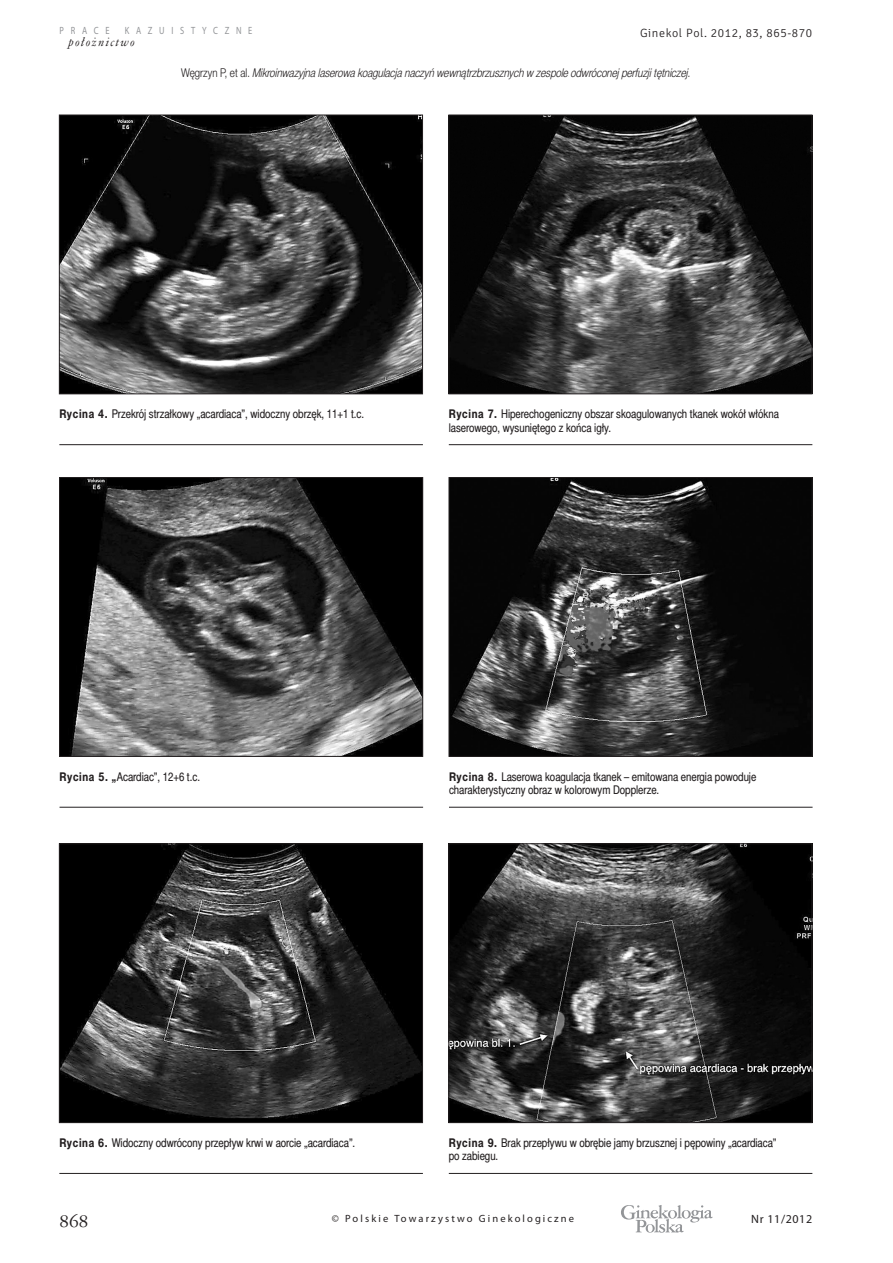
<style>
.page{position:relative;width:893px;height:1263px;background:#fff}
.page>*{position:absolute;margin:0;border:0;box-sizing:border-box;transform-origin:0 0}
.t1{font:19.5px "American Garamond PL";color:#231f20}
.t2{font:italic 13.5px "American Garamond PL";letter-spacing:.1em;color:#231f20}
.t3{font:12px/13.5px "Switzer Cnd EFN";letter-spacing:-.005em;color:#231f20}
.t4{font:italic 12px "Switzer Cnd EFN Light";color:#231f20}
.t5{font:300 12px "Signika Negative";letter-spacing:.05em;color:#231f20}
.t6{font:12px "Myriad Pro";letter-spacing:.05em;color:#231f20}
.t7{font:10.5px "Myriad Pro";letter-spacing:.2em;color:#231f20}
.t8{font:10.5px "Myriad Pro";letter-spacing:.8em;color:#939598;scale:.8 1}
.s1{font-style:normal}
.s2{font-weight:700}
</style>
<div class="page">
<svg style="left:621px;top:1205px;width:92px;height:28px"></svg>
<img style="left:61px;top:117px;width:360px;height:275px">
<div style="left:59px;top:115px;width:364px;height:279px;border:1px solid #231f20"></div>
<hr style="left:59px;top:444px;width:364px;height:1px;background:#231f20">
<img style="left:451px;top:117px;width:359px;height:275px">
<div style="left:449px;top:115px;width:363px;height:279px;border:1px solid #231f20"></div>
<hr style="left:449px;top:444px;width:363px;height:1px;background:#231f20">
<img style="left:61px;top:479px;width:360px;height:276px">
<div style="left:59px;top:477px;width:364px;height:280px;border:1px solid #231f20"></div>
<hr style="left:60px;top:807px;width:363px;height:1px;background:#231f20">
<img style="left:451px;top:479px;width:359px;height:276px">
<div style="left:449px;top:477px;width:363px;height:280px;border:1px solid #231f20"></div>
<hr style="left:449px;top:807px;width:364px;height:1px;background:#231f20">
<img style="left:61px;top:845px;width:360px;height:276px">
<div style="left:59px;top:843px;width:364px;height:280px;border:1px solid #231f20"></div>
<hr style="left:59px;top:1173px;width:364px;height:1px;background:#231f20">
<img style="left:451px;top:845px;width:359px;height:276px">
<div style="left:449px;top:843px;width:363px;height:280px;border:1px solid #231f20"></div>
<hr style="left:449px;top:1173px;width:363px;height:1px;background:#231f20">
<p class="t8" style="left:60px;top:24px;width:64px">PRACE</p>
<p class="t8" style="left:125px;top:24px;width:161px">KAZUISTYCZNE</p>
<p class="t2" style="left:69px;top:34px;width:68px">po∏o˝nictwo</p>
<p class="t5" style="left:640px;top:26px;width:174px">Ginekol Pol. 2012, 83, 865-870</p>
<p class="t4" style="left:181px;top:65px;width:511px"><span class="s1">Węgrzyn P, et al.</span> Mikroinwazyjna laserowa koagulacja naczyń wewnątrzbrzusznych w zespole odwróconej perfuzji tętniczej.</p>
<p class="t3" style="left:59px;top:407px;width:306px"><span class="s2">Rycina 4.</span> Przekrój strzałkowy „acardiaca”, widoczny obrzęk, 11+1 t.c.</p>
<p class="t3" style="left:449px;top:407px;width:332px"><span class="s2">Rycina 7.</span> Hiperechogeniczny obszar skoagulowanych tkanek wokół włókna laserowego, wysuniętego z końca igły.</p>
<p class="t3" style="left:60px;top:770px;width:142px"><span class="s2">Rycina 5. „</span>Acardiac”, 12+6 t.c.</p>
<p class="t3" style="left:449px;top:770px;width:309px"><span class="s2">Rycina 8.</span> Laserowa koagulacja tkanek – emitowana energia powoduje charakterystyczny obraz w kolorowym Dopplerze.</p>
<p class="t3" style="left:59px;top:1136px;width:297px"><span class="s2">Rycina 6.</span> Widoczny odwrócony przepływ krwi w aorcie „acardiaca”.</p>
<p class="t3" style="left:449px;top:1136px;width:329px"><span class="s2">Rycina 9.</span> Brak przepływu w obrębie jamy brzusznej i pępowiny „acardiaca” po zabiegu.</p>
<h1 class="t1" style="left:60px;top:1209px;width:30px">868</h1>
<p class="t7" style="left:332px;top:1212px;width:244px">© Polskie Towarzystwo Ginekologiczne</p>
<p class="t6" style="left:751px;top:1212px;width:62px">Nr 11/2012</p>
</div>
